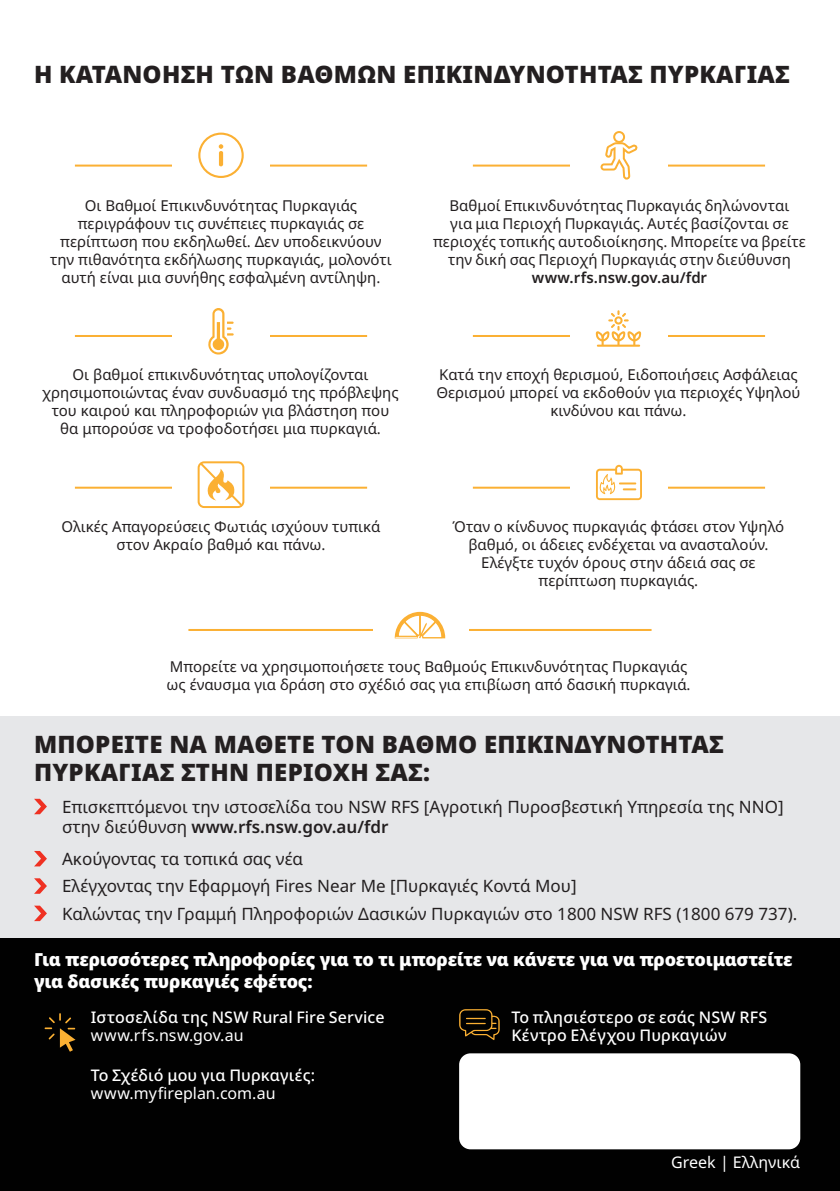
<style>
.page{position:relative;width:840px;height:1191px;background:#fff}
.page>*{position:absolute;margin:0;border:0;box-sizing:border-box;transform-origin:0 0}
._01_HEADING_2__H2{font:900 24px/28px "Noto Sans";letter-spacing:.01em;color:#231f20}
._00_BODY_SMALL__P{font:900 18px/21.6px "Noto Sans";letter-spacing:-.015em;color:#fff}
.t1{font:17px/20.4px "Noto Sans";color:#231f20}
._02_Bullets{font:500 16px/18px "Noto Sans";letter-spacing:.01em;color:#fff}
._02_Bullets-2{font:16px "Noto Sans";letter-spacing:.025em;color:#fff}
._02_Bullets-3{font:16px "Noto Sans";color:#fff}
.t2{font:15px/18px "Noto Sans";color:#231f20;text-align:center}
.s1{font-weight:600}
.s2{font-weight:400}
</style>
<div class="page">
<div style="left:0;top:716px;width:839px;height:239px;background:#e6e7e9"></div>
<div style="left:0;top:938px;width:839px;height:253px;background:#010101"></div>
<svg style="left:459px;top:1009px;width:40px;height:31px"></svg>
<svg style="left:45px;top:1013px;width:30px;height:38px"></svg>
<div style="left:459px;top:1053px;width:340px;height:96px;background:#fff;border-radius:11px"></div>
<svg style="left:34px;top:799px;width:13px;height:15px"></svg>
<svg style="left:34px;top:851px;width:13px;height:15px"></svg>
<svg style="left:34px;top:878px;width:13px;height:15px"></svg>
<svg style="left:34px;top:905px;width:13px;height:16px"></svg>
<hr style="left:472px;top:165px;width:292px;height:2px;background:#fbb033">
<hr style="left:472px;top:335px;width:292px;height:2px;background:#fbb033">
<hr style="left:472px;top:487px;width:292px;height:2px;background:#fbb033">
<hr style="left:75px;top:165px;width:292px;height:2px;background:#fbb033">
<hr style="left:75px;top:335px;width:292px;height:2px;background:#fbb033">
<hr style="left:75px;top:487px;width:292px;height:2px;background:#fbb033">
<div style="left:172px;top:155px;width:98px;height:17px;background:#fff"></div>
<div style="left:172px;top:327px;width:98px;height:12px;background:#fff"></div>
<div style="left:172px;top:479px;width:98px;height:12px;background:#fff"></div>
<div style="left:569px;top:330px;width:98px;height:12px;background:#fff"></div>
<hr style="left:188px;top:629px;width:463px;height:2px;background:#fbb033">
<div style="left:373px;top:623px;width:95px;height:9px;background:#fff"></div>
<div style="left:569px;top:482px;width:98px;height:11px;background:#fff"></div>
<div style="left:569px;top:157px;width:98px;height:17px;background:#fff"></div>
<svg style="left:198px;top:133px;width:45px;height:45px"></svg>
<svg style="left:600px;top:131px;width:38px;height:49px"></svg>
<svg style="left:208px;top:308px;width:25px;height:47px"></svg>
<svg style="left:198px;top:461px;width:46px;height:47px"></svg>
<svg style="left:595px;top:310px;width:45px;height:37px"></svg>
<svg style="left:596px;top:465px;width:45px;height:35px"></svg>
<svg style="left:394px;top:612px;width:51px;height:27px"></svg>
<p class="_01_HEADING_2__H2" style="left:34px;top:61px;width:756px">Η ΚΑΤΑΝΌΗΣΗ ΤΩΝ ΒΑΘΜΏΝ ΕΠΙΚΙΝΔΥΝΌΤΗΤΑΣ ΠΥΡΚΑΓΙΆΣ</p>
<p class="t2" style="left:50px;top:197px;width:343px">Οι Βαθμοί Επικινδυνότητας Πυρκαγιάς περιγράφουν τις συνέπειες πυρκαγιάς σε περίπτωση που εκδηλωθεί. Δεν υποδεικνύουν την πιθανότητα εκδήλωσης πυρκαγιάς, μολονότι αυτή είναι μια συνήθης εσφαλμένη αντίληψη.</p>
<p class="t2" style="left:42px;top:366px;width:358px">Οι βαθμοί επικινδυνότητας υπολογίζονται χρησιμοποιώντας έναν συνδυασμό της πρόβλεψης του καιρού και πληροφοριών για βλάστηση που θα μπορούσε να τροφοδοτήσει μια πυρκαγιά.</p>
<p class="t2" style="left:61px;top:518px;width:320px">Ολικές Απαγορεύσεις Φωτιάς ισχύουν τυπικά στον Ακραίο βαθμό και πάνω.</p>
<p class="t2" style="left:433px;top:197px;width:374px">Βαθμοί Επικινδυνότητας Πυρκαγιάς δηλώνονται<br>για μια Περιοχή Πυρκαγιάς. Αυτές βασίζονται σε περιοχές τοπικής αυτοδιοίκησης. Μπορείτε να βρείτε την δική σας Περιοχή Πυρκαγιάς στην διεύθυνση <span class="s1">www.rfs.nsw.gov.au/fdr</span></p>
<p class="t2" style="left:436px;top:366px;width:365px">Κατά την εποχή θερισμού, Ειδοποιήσεις Ασφάλειας<br>Θερισμού μπορεί να εκδοθούν για περιοχές Υψηλού κινδύνου και πάνω.</p>
<p class="t2" style="left:452px;top:518px;width:333px">Όταν ο κίνδυνος πυρκαγιάς φτάσει στον Υψηλό βαθμό, οι άδειες ενδέχεται να ανασταλούν.<br>Ελέγξτε τυχόν όρους στην άδειά σας σε περίπτωση πυρκαγιάς.</p>
<p class="t2" style="left:166px;top:658px;width:525px;text-align:left">Μπορείτε να χρησιμοποιήσετε τους Βαθμούς Επικινδυνότητας Πυρκαγιάς ως έναυσμα για δράση στο σχέδιό σας για επιβίωση από δασική πυρκαγιά.</p>
<p class="_01_HEADING_2__H2" style="left:34px;top:731px;width:690px">ΜΠΟΡΕΊΤΕ ΝΑ ΜΆΘΕΤΕ ΤΟΝ ΒΑΘΜΌ ΕΠΙΚΙΝΔΥΝΌΤΗΤΑΣ<br>ΠΥΡΚΑΓΙΆΣ ΣΤΗΝ ΠΕΡΙΟΧΉ ΣΑΣ:</p>
<p class="t1" style="left:62px;top:796px;width:722px">Επισκεπτόμενοι την ιστοσελίδα του NSW RFS [Αγροτική Πυροσβεστική Υπηρεσία της ΝΝΟ] στην διεύθυνση <span class="s1">www.rfs.nsw.gov.au/fdr</span></p>
<p class="t1" style="left:62px;top:849px;width:242px">Ακούγοντας τα τοπικά σας νέα</p>
<p class="t1" style="left:62px;top:876px;width:515px">Ελέγχοντας την Εφαρμογή Fires Near Me [Πυρκαγιές Κοντά Μου]</p>
<p class="t1" style="left:62px;top:903px;width:736px">Καλώντας την Γραμμή Πληροφοριών Δασικών Πυρκαγιών στο 1800 NSW RFS (1800 679 737).</p>
<p class="_00_BODY_SMALL__P" style="left:34px;top:949px;width:759px">Για περισσότερες πληροφορίες για το τι μπορείτε να κάνετε για να προετοιμαστείτε για δασικές πυρκαγιές εφέτος:</p>
<p class="_02_Bullets" style="left:91px;top:1008px;width:295px">Ιστοσελίδα της NSW Rural Fire Service</p>
<p class="_02_Bullets-2" style="left:91px;top:1025px;width:154px">www.rfs.nsw.gov.au</p>
<p class="_02_Bullets" style="left:91px;top:1066px;width:226px">Το Σχέδιό μου για Πυρκαγιές: <span class="s2">www.myfireplan.com.au</span></p>
<p class="_02_Bullets" style="left:511px;top:1008px;width:257px">Το πλησιέστερο σε εσάς NSW RFS<br>Κέντρο Ελέγχου Πυρκαγιών</p>
<p class="_02_Bullets-3" style="left:671px;top:1152px;width:130px">Greek | Ελληνικά</p>
</div>
